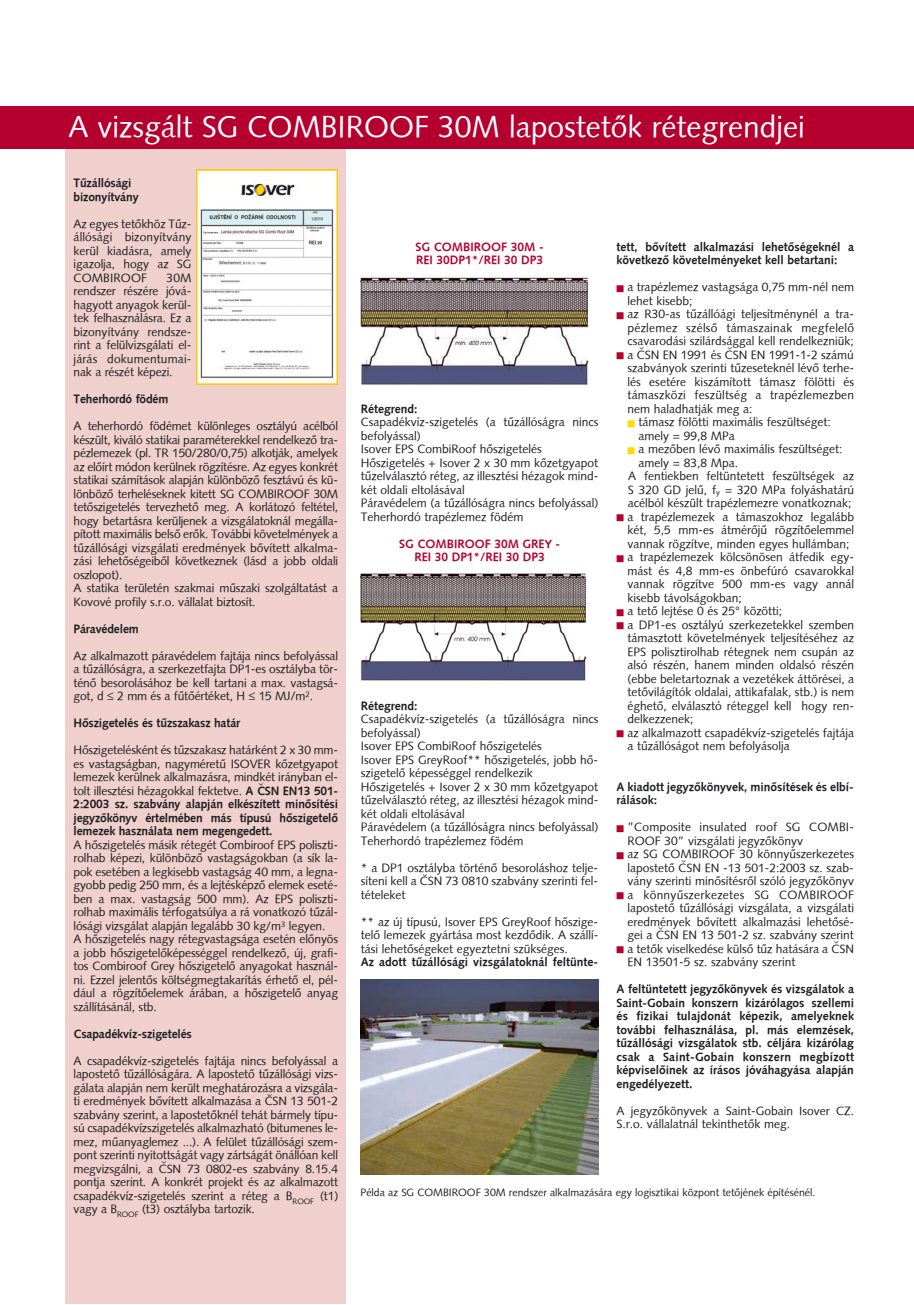
<style>
.page{position:relative;width:914px;height:1305px;background:#fff}
.page>*{position:absolute;margin:0;border:0;box-sizing:border-box;transform-origin:0 0}
.t1{font:30px "Syntax HU Normal";color:#fff}
.t2{font:12px/13.5px "Syntax HU Normal";color:#1b1c20;text-align:justify}
.t3{font:700 12px/13.5px "Syntax HU Bold";color:#1b1c20}
.t4{font:700 12px/13.5px "Syntax HU Bold";color:#b5002f}
.t5{font:10.5px "Syntax HU Normal";color:#1b1c20}
.t6{font:condensed 7.5px "PFL Swiss 721";color:#1b1c20}
.s1{color:#b5002f}
.s2{color:#ffdc00}
.s3{font-family:"Syntax HU Bold";font-weight:700}
</style>
<div class="page">
<div style="left:65px;top:147px;width:281px;height:1157px;background:#efd0cd"></div>
<div style="left:1px;top:106px;width:912px;height:43px;background:#b5002f"></div>
<img style="left:196px;top:169px;width:142px;height:216px">
<img style="left:360px;top:275px;width:230px;height:110px">
<img style="left:360px;top:573px;width:227px;height:108px">
<img style="left:360px;top:979px;width:239px;height:196px">
<h1 class="t1" style="left:68px;top:115px;width:737px">A vizsgált SG COMBIROOF 30M lapostetõk rétegrendjei</h1>
<p class="t3" style="left:74px;top:177px;width:67px">Tûzállósági bizonyítvány</p>
<p class="t2" style="left:74px;top:218px;width:119px">Az egyes tetõkhöz Tûz&shy;állósági bizonyítvány kerül kiadásra, amely igazolja, hogy az SG COMBIROOF</p>
<p class="t3" style="left:616px;top:241px;width:239px">tett, bõvített alkalmazási lehetõségeknél a következõ követelményeket kell betartani:</p>
<p class="t2" style="left:627px;top:281px;width:228px;text-indent:-11px"><span class="s1">■</span> a trapézlemez vastagsága 0,75 mm-nél nem lehet kisebb;</p>
<p class="t2" style="left:627px;top:308px;width:228px;text-indent:-11px"><span class="s1">■</span> az R30-as tûzállóági teljesítménynél a tra&shy;pézlemez szélsõ támaszainak megfelelõ csavarodási szilárdsággal kell rendelkezniük;</p>
<p class="t2" style="left:627px;top:349px;width:228px;text-indent:-11px"><span class="s1">■</span> a CSN EN 1991 és CSN EN 1991-1-2 számú szabványok szerinti tûzeseteknél lévõ terhe&shy;lés esetére kiszámított támasz fölötti és támaszközi feszültség a trapézlemezben nem haladhatják meg a:</p>
<p class="t2" style="left:638px;top:416px;width:194px;text-indent:-11px"><span class="s2">■</span> támasz fölötti maximális feszültséget: amely = 99,8 MPa</p>
<p class="t2" style="left:627px;top:443px;width:216px"><span class="s2">■</span> a mezõben lévõ maximális feszültséget:</p>
<p class="t2" style="left:638px;top:457px;width:101px">amely = 83,8 Mpa.</p>
<p class="t2" style="left:628px;top:470px;width:227px">A fentiekben feltüntetett feszültségek az</p>
<p class="t2" style="left:628px;top:484px;width:228px">S 320 GD jelû, f<sub>y</sub> = 320 MPa folyáshatárú</p>
<p class="t2" style="left:628px;top:497px;width:225px">acélból készült trapézlemezre vonatkoznak;</p>
<p class="t2" style="left:627px;top:511px;width:228px;text-indent:-11px"><span class="s1">■</span> a trapézlemezek a támaszokhoz legalább két, 5,5 mm-es átmérõjû rögzítõelemmel vannak rögzítve, minden egyes hullámban;</p>
<p class="t2" style="left:627px;top:551px;width:228px;text-indent:-11px"><span class="s1">■</span> a trapézlemezek kölcsönösen átfedik egy&shy;mást és 4,8 mm-es önbefúró csavarokkal vannak rögzítve 500 mm-es vagy annál kisebb távolságokban;</p>
<p class="t2" style="left:616px;top:605px;width:167px"><span class="s1">■</span> a tetõ lejtése 0 és 25° közötti;</p>
<p class="t2" style="left:627px;top:619px;width:228px;text-indent:-11px"><span class="s1">■</span> a DP1-es osztályú szerkezetekkel szemben támasztott követelmények teljesítéséhez az EPS polisztirolhab rétegnek nem csupán az alsó részén, hanem minden oldalsó részén (ebbe beletartoznak a vezetékek áttörései, a tetõvilágítók oldalai, attikafalak, stb.) is nem éghetõ, elválasztó réteggel kell hogy ren&shy;delkezzenek;</p>
<p class="t2" style="left:627px;top:727px;width:228px;text-indent:-11px"><span class="s1">■</span> az alkalmazott csapadékvíz-szigetelés fajtája a tûzállóságot nem befolyásolja</p>
<p class="t3" style="left:616px;top:781px;width:239px">A kiadott jegyzõkönyvek, minõsítések és elbí&shy;rálások:</p>
<p class="t2" style="left:627px;top:821px;width:228px;text-indent:-11px"><span class="s1">■</span> ”Composite insulated roof SG COMBI-<br>ROOF 30” vizsgálati jegyzõkönyv</p>
<p class="t2" style="left:627px;top:848px;width:228px;text-indent:-11px"><span class="s1">■</span> az SG COMBIROOF 30 könnyûszerkezetes lapostetõ CSN EN -13 501-2:2003 sz. szab&shy;vány szerinti minõsítésrõl szóló jegyzõkönyv</p>
<p class="t2" style="left:627px;top:889px;width:228px;text-indent:-11px"><span class="s1">■</span> a könnyûszerkezetes SG COMBIROOF lapostetõ tûzállósági vizsgálata, a vizsgálati eredmények bõvített alkalmazási lehetõsé&shy;gei a CSN EN 13 501-2 sz. szabvány szerint</p>
<p class="t2" style="left:627px;top:943px;width:228px;text-indent:-11px"><span class="s1">■</span> a tetõk viselkedése külsõ tûz hatására a CSN<br>EN 13501-5 sz. szabvány szerint</p>
<p class="t3" style="left:616px;top:983px;width:239px;text-align:justify">A feltüntetett jegyzõkönyvek és vizsgálatok a Saint-Gobain konszern kizárólagos szellemi és fizikai tulajdonát képezik, amelyeknek további felhasználása, pl. más elemzések, tûzállósági vizsgálatok stb. céljára kizárólag csak a Saint-Gobain konszern megbízott képviselõinek az írásos jóváhagyása alapján engedélyezett.</p>
<p class="t2" style="left:616px;top:1105px;width:239px">A jegyzõkönyvek a Saint-Gobain Isover CZ.<br>S.r.o. vállalatnál tekinthetõk meg.</p>
<p class="t4" style="left:415px;top:241px;width:130px">SG COMBIROOF 30M -<br>REI 30DP1*/REI 30 DP3</p>
<p class="t2" style="left:74px;top:272px;width:119px;text-indent:93px">30M rendszer részére jóvá&shy;hagyott anyagok kerül&shy;tek felhasználásra. Ez a bizonyítvány rendsze&shy;rint a felülvizsgálati el&shy;járás dokumentumai&shy;nak a részét képezi.</p>
<p class="t3" style="left:74px;top:393px;width:96px">Teherhordó födém</p>
<p class="t2" style="left:74px;top:420px;width:266px;text-align:left">A teherhordó födémet különleges osztályú acélból készült, kiváló statikai paraméterekkel rendelkezõ tra&shy;pézlemezek (pl. TR 150/280/0,75) alkotják, amelyek az elõírt módon kerülnek rögzítésre. Az egyes konkrét statikai számítások alapján különbözõ fesztávú és kü&shy;lönbözõ terheléseknek kitett SG COMBIROOF 30M tetõszigetelés tervezhetõ meg. A korlátozó feltétel, hogy betartásra kerüljenek a vizsgálatoknál megálla&shy;pított maximális belsõ erõk. További követelmények a tûzállósági vizsgálati eredmények bõvített alkalma&shy;zási lehetõségeibõl következnek (lásd a jobb oldali oszlopot).<br>A statika területén szakmai mûszaki szolgáltatást a Kovové profily s.r.o. vállalat biztosít.</p>
<p class="t3" style="left:74px;top:623px;width:67px">Páravédelem</p>
<p class="t2" style="left:74px;top:650px;width:266px">Az alkalmazott páravédelem fajtája nincs befolyással a tûzállóságra, a szerkezetfajta DP1-es osztályba tör&shy;ténõ besorolásához be kell tartani a max. vastagsá&shy;got, d ≤ 2 mm és a fûtõértéket, H ≤ 15 MJ/m<sup>2</sup>.</p>
<p class="t3" style="left:74px;top:717px;width:168px">Hõszigetelés és tûzszakasz határ</p>
<p class="t2" style="left:74px;top:744px;width:266px">Hõszigetelésként és tûzszakasz határként 2 x 30 mm&shy;es vastagságban, nagyméretû ISOVER kõzetgyapot lemezek kerülnek alkalmazásra, mindkét irányban el&shy;tolt illesztési hézagokkal fektetve. <span class="s3">A CSN EN13 501-</span></p>
<p class="t3" style="left:74px;top:798px;width:266px;text-align:justify">2:2003 sz. szabvány alapján elkészített minõsítési jegyzõkönyv értelmében más típusú hõszigetelõ lemezek használata nem megengedett.</p>
<p class="t2" style="left:74px;top:839px;width:266px;text-align:left">A hõszigetelés másik rétegét Combiroof EPS poliszti&shy;rolhab képezi, különbözõ vastagságokban (a sík la&shy;pok esetében a legkisebb vastagság 40 mm, a legna&shy;gyobb pedig 250 mm, és a lejtésképzõ elemek eseté&shy;ben a max. vastagság 500 mm). Az EPS poliszti&shy;rolhab maximális térfogatsúlya a rá vonatkozó tûzál&shy;lósági vizsgálat alapján legalább 30 kg/m<sup>3</sup> legyen.<br>A hõszigetelés nagy rétegvastagsága esetén elõnyös a jobb hõszigetelõképességgel rendelkezõ, új, grafi&shy;tos Combiroof Grey hõszigetelõ anyagokat használ&shy;ni. Ezzel jelentõs költségmegtakarítás érhetõ el, pél&shy;dául a rögzítõelemek árában, a hõszigetelõ anyag szállításánál, stb.</p>
<p class="t3" style="left:74px;top:1028px;width:120px">Csapadékvíz-szigetelés</p>
<p class="t2" style="left:74px;top:1055px;width:266px">A csapadékvíz-szigetelés fajtája nincs befolyással a lapostetõ tûzállóságára. A lapostetõ tûzállósági vizs&shy;gálata alapján nem került meghatározásra a vizsgála&shy;ti eredmények bõvített alkalmazása a CSN 13 501-2 szabvány szerint, a lapostetõknél tehát bármely típu&shy;sú csapadékvízszigetelés alkalmazható (bitumenes le&shy;mez, mûanyaglemez ...). A felület tûzállósági szem&shy;pont szerinti nyitottságát vagy zártságát önállóan kell megvizsgálni, a CSN 73 0802-es szabvány 8.15.4 pontja szerint. A konkrét projekt és az alkalmazott csapadékvíz-szigetelés szerint a réteg a B<sub>ROOF</sub> (t1) vagy a B<sub>ROOF</sub> (t3) osztályba tartozik.</p>
<p class="t6" style="left:645px;top:350px;width:9px;rotate:-180deg">^</p>
<p class="t6" style="left:733px;top:350px;width:9px;rotate:-180deg">^</p>
<p class="t3" style="left:361px;top:403px;width:58px">Rétegrend:</p>
<p class="t2" style="left:361px;top:416px;width:239px;text-align:left">Csapadékvíz-szigetelés (a tûzállóságra nincs befolyással)<br>Isover EPS CombiRoof hõszigetelés Hõszigetelés + Isover 2 x 30 mm kõzetgyapot tûzelválasztó réteg, az illesztési hézagok mind&shy;két oldali eltolásával<br>Páravédelem (a tûzállóságra nincs befolyással)<br>Teherhordó trapézlemez födém</p>
<p class="t4" style="left:399px;top:538px;width:163px;text-align:center">SG COMBIROOF 30M GREY -<br>REI 30 DP1*/REI 30 DP3</p>
<p class="t3" style="left:361px;top:700px;width:58px">Rétegrend:</p>
<p class="t2" style="left:361px;top:713px;width:239px;text-align:left">Csapadékvíz-szigetelés (a tûzállóságra nincs befolyással)<br>Isover EPS CombiRoof hõszigetelés<br>Isover EPS GreyRoof** hõszigetelés, jobb hõ&shy;szigetelõ képességgel rendelkezik Hõszigetelés + Isover 2 x 30 mm kõzetgyapot tûzelválasztó réteg, az illesztési hézagok mind&shy;két oldali eltolásával<br>Páravédelem (a tûzállóságra nincs befolyással)<br>Teherhordó trapézlemez födém</p>
<p class="t2" style="left:361px;top:862px;width:239px">* a DP1 osztályba történõ besoroláshoz telje&shy;síteni kell a CSN 73 0810 szabvány szerinti fel&shy;tételeket</p>
<p class="t2" style="left:361px;top:916px;width:239px">** az új típusú, Isover EPS GreyRoof hõszige&shy;telõ lemezek gyártása most kezdõdik. A szállí&shy;tási lehetõségeket egyeztetni szükséges.</p>
<p class="t3" style="left:361px;top:956px;width:239px">Az adott tûzállósági vizsgálatoknál feltünte-</p>
<p class="t6" style="left:265px;top:786px;width:9px;rotate:-180deg">^</p>
<p class="t6" style="left:687px;top:863px;width:9px;rotate:-180deg">^</p>
<p class="t6" style="left:429px;top:876px;width:9px;rotate:-180deg">^</p>
<p class="t6" style="left:664px;top:930px;width:9px;rotate:-180deg">^</p>
<p class="t6" style="left:840px;top:944px;width:9px;rotate:-180deg">^</p>
<p class="t6" style="left:273px;top:1096px;width:9px;rotate:-180deg">^</p>
<p class="t6" style="left:168px;top:1164px;width:9px;rotate:-180deg">^</p>
<p class="t5" style="left:360px;top:1188px;width:456px">Példa az SG COMBIROOF 30M rendszer alkalmazására egy logisztikai központ tetõjének építésénél.</p>
</div>
